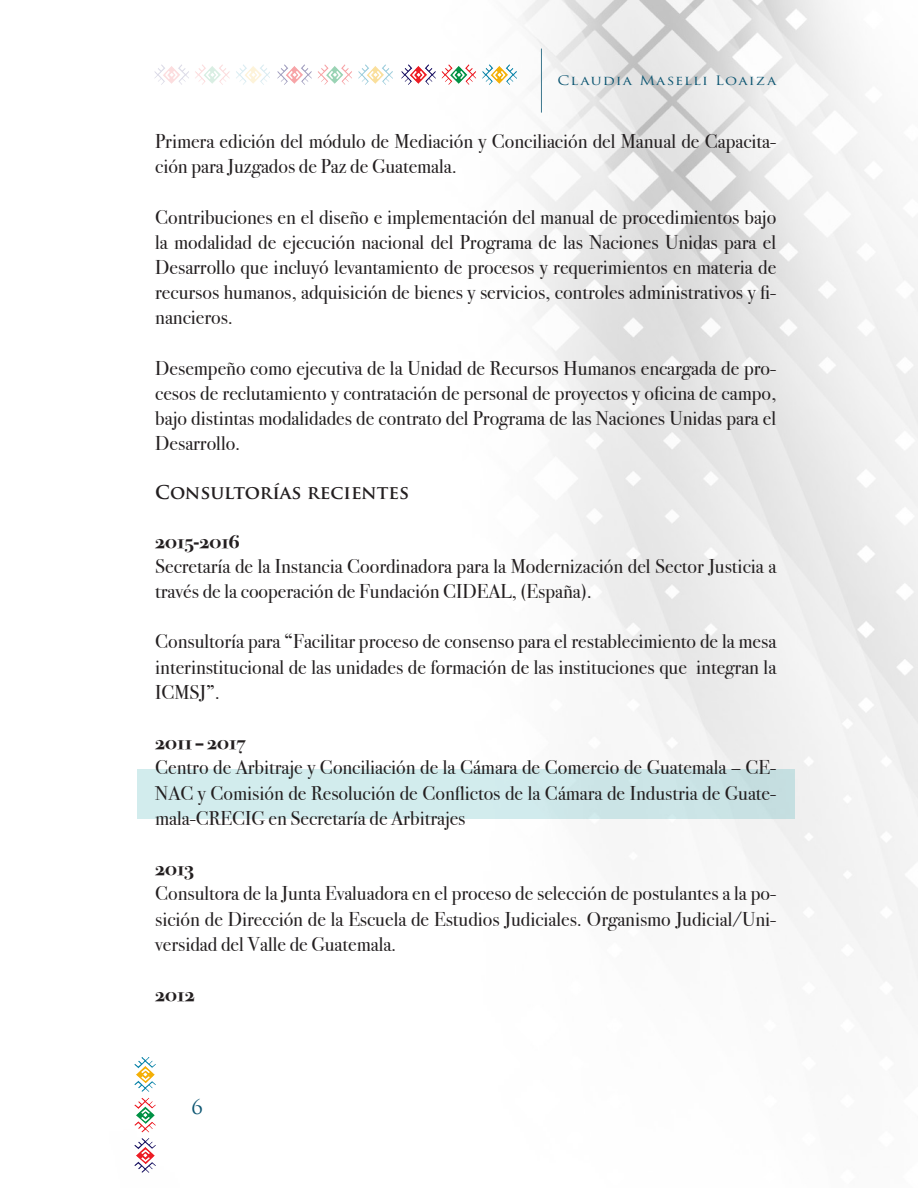
<style>
.page{position:relative;width:918px;height:1188px;background:#fff}
.page>*{position:absolute;margin:0;border:0;box-sizing:border-box;transform-origin:0 0}
.Texto{font:19.95px/25.2px "Bodoni Svty Two OSITCTT";color:#231f20;text-align:justify}
.Texto-2{font:700 19.95px "Bodoni Svty Two OSITCTT";color:#231f20}
.t1{font:19.95px "Trajan Pro";color:#0d5672}
.Subindice{font:700 18.6px "Trajan Pro";color:#231f20}
.t2{font:12.75px "Trajan Pro 3";letter-spacing:.075em;color:#0d5672;scale:1.18 1}
</style>
<div class="page">
<img style="left:134px;top:0;width:784px;height:1173px">
<hr style="left:541px;top:49px;width:1px;height:64px;background:#3d788e">
<img style="left:401px;top:64px;width:116px;height:21px">
<img style="left:278px;top:64px;width:115px;height:21px">
<img style="left:155px;top:64px;width:115px;height:21px">
<img style="left:135px;top:1057px;width:21px;height:115px">
<div style="left:137px;top:769px;width:658px;height:50px;background:#d2eced"></div>
<p class="t2" style="left:558px;top:71px;width:187px">Claudia Maselli Loaiza</p>
<p class="Texto" style="left:155px;top:129px;width:623px">Primera edición del módulo de Mediación y Conciliación del Manual de Capacita&shy;ción para Juzgados de Paz de Guatemala.</p>
<p class="Texto" style="left:155px;top:204px;width:623px">Contribuciones en el diseño e implementación del manual de procedimientos bajo la modalidad de ejecución nacional del Programa de las Naciones Unidas para el Desarrollo que incluyó levantamiento de procesos y requerimientos en materia de recursos humanos, adquisición de bienes y servicios, controles administrativos y fi&shy;nancieros.</p>
<p class="Texto" style="left:155px;top:355px;width:623px">Desempeño como ejecutiva de la Unidad de Recursos Humanos encargada de pro&shy;cesos de reclutamiento y contratación de personal de proyectos y oficina de campo, bajo distintas modalidades de contrato del Programa de las Naciones Unidas para el Desarrollo.</p>
<p class="Subindice" style="left:155px;top:481px;width:256px">CONSULTORÍAS RECIENTES</p>
<p class="Texto-2" style="left:155px;top:529px;width:86px">2015-2016</p>
<p class="Texto" style="left:155px;top:553px;width:623px">Secretaría de la Instancia Coordinadora para la Modernización del Sector Justicia a través de la cooperación de Fundación CIDEAL, (España).</p>
<p class="Texto" style="left:155px;top:629px;width:623px">Consultoría para “Facilitar proceso de consenso para el restablecimiento de la mesa interinstitucional de las unidades de formación de las instituciones que integran la ICMSJ”.</p>
<p class="Texto-2" style="left:155px;top:731px;width:92px">2011 – 2017</p>
<p class="Texto" style="left:155px;top:755px;width:623px">Centro de Arbitraje y Conciliación de la Cámara de Comercio de Guatemala – CE-NAC y Comisión de Resolución de Conflictos de la Cámara de Industria de Guate&shy;mala-CRECIG en Secretaría de Arbitrajes</p>
<p class="Texto-2" style="left:155px;top:857px;width:40px">2013</p>
<p class="Texto" style="left:155px;top:881px;width:623px">Consultora de la Junta Evaluadora en el proceso de selección de postulantes a la po&shy;sición de Dirección de la Escuela de Estudios Judiciales. Organismo Judicial/Uni&shy;versidad del Valle de Guatemala.</p>
<p class="Texto-2" style="left:155px;top:983px;width:41px">2012</p>
<p class="t1" style="left:191px;top:1095px;width:13px">6</p>
</div>
